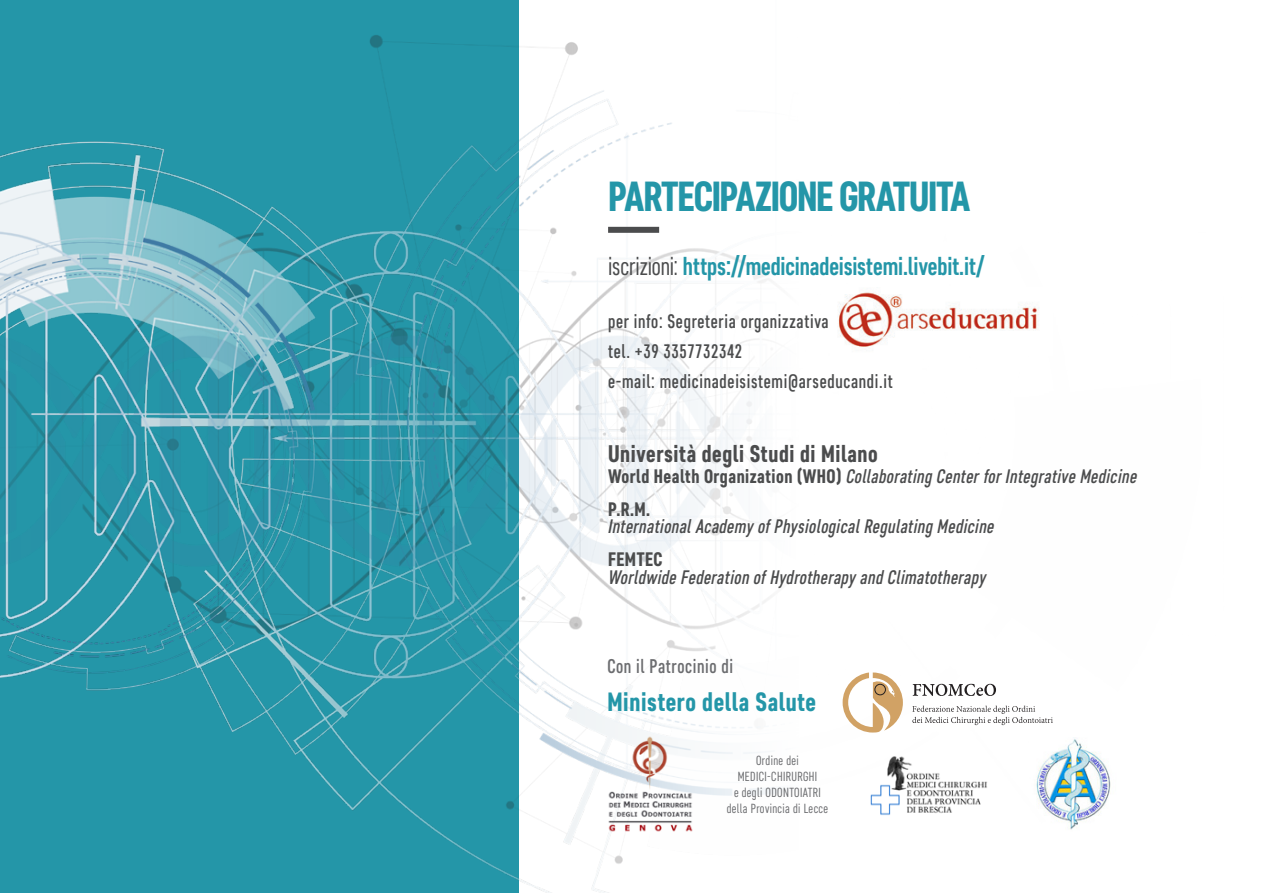
<style>
.page{position:relative;width:1263px;height:893px;background:#fff}
.page>*{position:absolute;margin:0;border:0;box-sizing:border-box;transform-origin:0 0}
.t1{font:800 42px "Core Sans D67 Cn";letter-spacing:-.03em;color:#2496a8}
.t2{font:800 26.4px "Core Sans D67 Cn";letter-spacing:.025em;color:#2496a8}
.t3{font:700 25.5px "Core Sans D57 Cn";letter-spacing:-.005em;color:#2496a8}
.t4{font:800 24px "Core Sans D67 Cn";letter-spacing:.025em;color:#4b4c4d}
.t5{font:500 19.8px "Core Sans D47 Cn";letter-spacing:.03em;color:#6c6d70}
.t6{font:italic 500 19.5px "Core Sans D47 Cn";letter-spacing:.025em;color:#4b4c4d}
.t7{font:500 19.5px/30px "Core Sans D47 Cn";letter-spacing:.035em;color:#4b4c4d}
.t8{font:800 19.5px "Core Sans D67 Cn";letter-spacing:.025em;color:#4b4c4d}
.t9{font:13.2px/15.9px "Core Sans D37 Cn";letter-spacing:.03em;color:#6c6d70;text-align:center}
.s1{font-family:"Core Sans D37 Cn";font-weight:400;color:#4b4c4d}
.s2{font-family:"Core Sans D67 Cn";font-weight:800;font-style:normal}
</style>
<div class="page">
<img style="left:0;top:0;width:1026px;height:893px">
<div style="left:608px;top:227px;width:51px;height:6px;background:#4b4c4d"></div>
<img style="left:830px;top:288px;width:207px;height:68px">
<svg style="left:913px;top:684px;width:83px;height:12px"></svg>
<svg style="left:912px;top:706px;width:141px;height:19px"></svg>
<svg style="left:843px;top:672px;width:60px;height:60px"></svg>
<div style="left:875px;top:684px;width:11px;height:11px;border:1px solid #231f20;border-radius:50%"></div>
<img style="left:607px;top:736px;width:85px;height:96px">
<img style="left:862px;top:751px;width:135px;height:67px">
<img style="left:1036px;top:737px;width:75px;height:93px">
<h1 class="t1" style="left:608px;top:171px;width:364px">PARTECIPAZIONE GRATUITA</h1>
<h3 class="t3" style="left:608px;top:251px;width:378px"><span class="s1">iscrizioni:</span> https://medicinadeisistemi.livebit.it/</h3>
<p class="t7" style="left:608px;top:306px;width:286px">per info: Segreteria organizzativa<br>tel. +39 3357732342<br>e-mail: medicinadeisistemi@arseducandi.it</p>
<p class="t4" style="left:608px;top:439px;width:271px">Università degli Studi di Milano</p>
<p class="t6" style="left:608px;top:464px;width:530px"><span class="s2">World Health Organization (WHO)</span> Collaborating Center for Integrative Medicine</p>
<p class="t8" style="left:608px;top:497px;width:44px">P.R.M.</p>
<p class="t6" style="left:608px;top:515px;width:387px">International Academy of Physiological Regulating Medicine</p>
<p class="t8" style="left:608px;top:547px;width:56px">FEMTEC</p>
<p class="t6" style="left:608px;top:565px;width:379px">Worldwide Federation of Hydrotherapy and Climatotherapy</p>
<p class="t5" style="left:607px;top:653px;width:127px">Con il Patrocinio di</p>
<h2 class="t2" style="left:607px;top:686px;width:210px">Ministero della Salute</h2>
<p class="t9" style="left:727px;top:753px;width:103px">Ordine dei<br>MEDICI-CHIRURGHI<br>e degli ODONTOIATRI della Provincia di Lecce</p>
</div>
